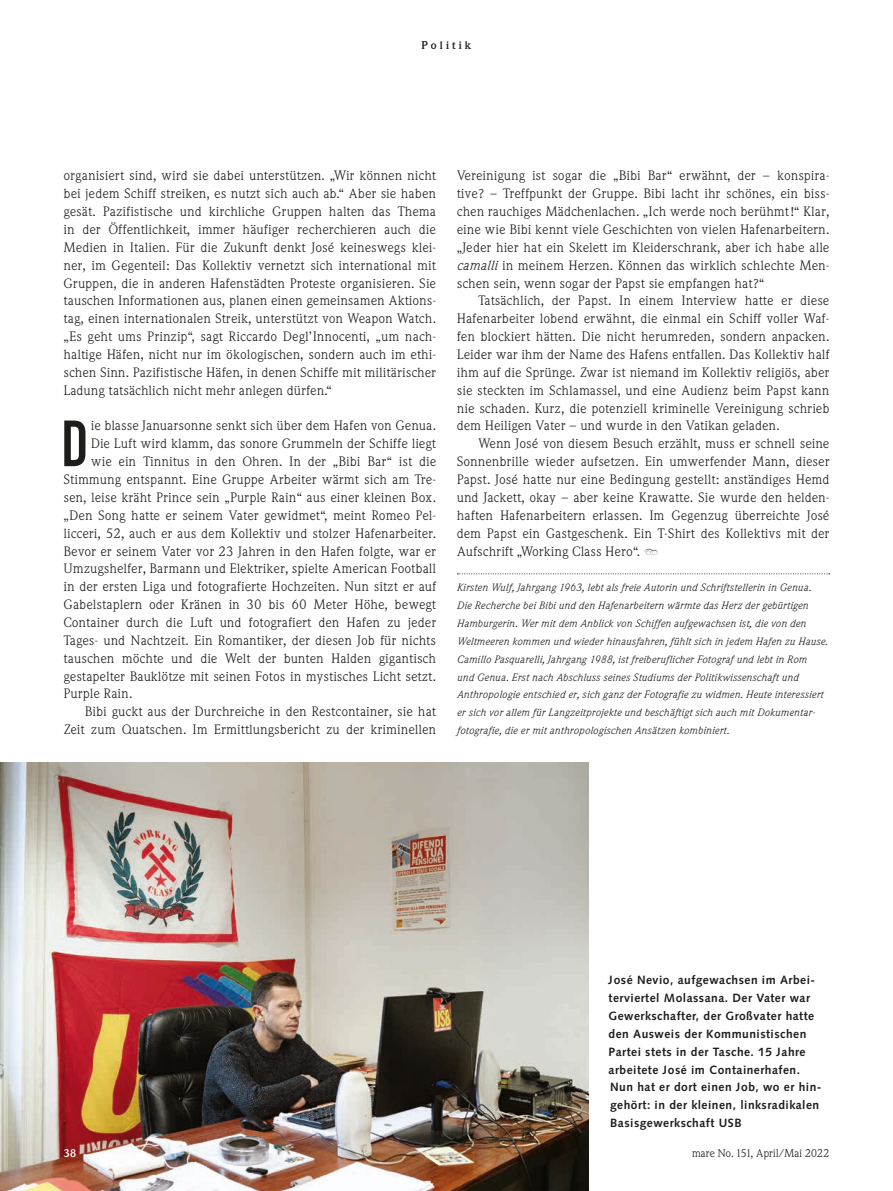
<style>
.page{position:relative;width:893px;height:1191px;background:#fff}
.page>*{position:absolute;margin:0;border:0;box-sizing:border-box;transform-origin:0 0}
.t1{font:700 64.05px "DIN Condensed";color:#1d1d1b}
.t2{font:13.5px/17.9px "Weidemann BQ";letter-spacing:.04em;color:#1d1d1b;text-align:justify}
.t3{font:700 12px/17.9px "Syntax";letter-spacing:.04em;color:#1d1d1b}
.t4{font:11.25px "Weidemann BQ";letter-spacing:.02em;color:#1d1d1b}
.t5{font:700 11.25px "Weidemann BQ";letter-spacing:.275em;color:#1d1d1b}
.t6{font:700 11.25px "Weidemann BQ";color:#fff}
.t7{font:italic 10.5px/17.9px "Weidemann BQ";letter-spacing:.04em;color:#1d1d1b}
.s1{font-style:italic}
</style>
<div class="page">
<img style="left:0;top:762px;width:588px;height:429px">
<svg style="left:457px;top:573px;width:373px;height:1px"></svg>
<p class="t5" style="left:421px;top:39px;width:51px">Politik</p>
<p class="t2" style="left:64px;top:167px;width:374px">organisiert sind, wird sie dabei unterstützen. „Wir können nicht bei jedem Schiff streiken, es nutzt sich auch ab.“ Aber sie haben gesät. Pazifistische und kirchliche Gruppen halten das Thema in der Öffentlichkeit, immer häufiger recherchieren auch die Medien in Italien. Für die Zukunft denkt José keineswegs klei&shy;ner, im Gegenteil: Das Kollektiv vernetzt sich international mit Gruppen, die in anderen Hafenstädten Proteste organisieren. Sie tauschen Informationen aus, planen einen gemeinsamen Aktions&shy;tag, einen internationalen Streik, unterstützt von Weapon Watch. „Es geht ums Prinzip“, sagt Riccardo Degl’Innocenti, „um nach&shy;haltige Häfen, nicht nur im ökologischen, sondern auch im ethi&shy;schen Sinn. Pazifistische Häfen, in denen Schiffe mit militärischer Ladung tatsächlich nicht mehr anlegen dürfen.“</p>
<h1 class="t1" style="left:61px;top:400px;width:29px">D</h1>
<p class="t2" style="left:91px;top:417px;width:346px">ie blasse Januarsonne senkt sich über dem Hafen von Genua.</p>
<p class="t2" style="left:91px;top:435px;width:346px">Die Luft wird klamm, das sonore Grummeln der Schiffe liegt</p>
<p class="t2" style="left:91px;top:453px;width:346px">wie ein Tinnitus in den Ohren. In der „Bibi Bar“ ist die</p>
<p class="t2" style="left:64px;top:471px;width:374px">Stimmung entspannt. Eine Gruppe Arbeiter wärmt sich am Tre-</p>
<p class="t2" style="left:64px;top:489px;width:374px">sen, leise kräht Prince sein „Purple Rain“ aus einer kleinen Box.</p>
<p class="t2" style="left:64px;top:506px;width:373px">„Den Song hatte er seinem Vater gewidmet“, meint Romeo Pel-</p>
<p class="t2" style="left:64px;top:524px;width:374px">licceri, 52, auch er aus dem Kollektiv und stolzer Hafenarbeiter.</p>
<p class="t2" style="left:64px;top:542px;width:374px">Bevor er seinem Vater vor 23 Jahren in den Hafen folgte, war er</p>
<p class="t2" style="left:64px;top:560px;width:374px">Umzugshelfer, Barmann und Elektriker, spielte American Football</p>
<p class="t2" style="left:64px;top:578px;width:374px">in der ersten Liga und fotografierte Hochzeiten. Nun sitzt er auf</p>
<p class="t2" style="left:64px;top:596px;width:374px">Gabelstaplern oder Kränen in 30 bis 60 Meter Höhe, bewegt</p>
<p class="t2" style="left:64px;top:614px;width:374px">Container durch die Luft und fotografiert den Hafen zu jeder</p>
<p class="t2" style="left:64px;top:631px;width:374px">Tages- und Nachtzeit. Ein Romantiker, der diesen Job für nichts</p>
<p class="t2" style="left:64px;top:649px;width:374px">tauschen möchte und die Welt der bunten Halden gigantisch</p>
<p class="t2" style="left:64px;top:667px;width:374px">gestapelter Bauklötze mit seinen Fotos in mystisches Licht setzt.</p>
<p class="t2" style="left:64px;top:685px;width:70px">Purple Rain.</p>
<p class="t2" style="left:85px;top:703px;width:352px">Bibi guckt aus der Durchreiche in den Restcontainer, sie hat</p>
<p class="t2" style="left:64px;top:721px;width:374px">Zeit zum Quatschen. Im Ermittlungsbericht zu der kriminellen</p>
<p class="t2" style="left:457px;top:167px;width:374px">Vereinigung ist sogar die „Bibi Bar“ erwähnt, der – konspira&shy;tive? – Treffpunkt der Gruppe. Bibi lacht ihr schönes, ein biss&shy;chen rauchiges Mädchenlachen. „Ich werde noch berühmt!“ Klar, eine wie Bibi kennt viele Geschichten von vielen Hafenarbeitern. „Jeder hier hat ein Skelett im Kleiderschrank, aber ich habe alle <span class="s1">camalli</span> in meinem Herzen. Können das wirklich schlechte Men&shy;schen sein, wenn sogar der Papst sie empfangen hat?“</p>
<p class="t2" style="left:457px;top:292px;width:374px;text-indent:21px">Tatsächlich, der Papst. In einem Interview hatte er diese Hafenarbeiter lobend erwähnt, die einmal ein Schiff voller Waf&shy;fen blockiert hätten. Die nicht herumreden, sondern anpacken.<br>Leider war ihm der Name des Hafens entfallen. Das Kollektiv half ihm auf die Sprünge. Zwar ist niemand im Kollektiv religiös, aber sie steckten im Schlamassel, und eine Audienz beim Papst kann nie schaden. Kurz, die potenziell kriminelle Vereinigung schrieb dem Heiligen Vater – und wurde in den Vatikan geladen.</p>
<p class="t2" style="left:457px;top:435px;width:374px;text-indent:21px">Wenn José von diesem Besuch erzählt, muss er schnell seine Sonnenbrille wieder aufsetzen. Ein umwerfender Mann, dieser Papst. José hatte nur eine Bedingung gestellt: anständiges Hemd und Jackett, okay – aber keine Krawatte. Sie wurde den helden&shy;haften Hafenarbeitern erlassen. Im Gegenzug überreichte José dem Papst ein Gastgeschenk. Ein T-Shirt des Kollektivs mit der Aufschrift „Working Class Hero“.</p>
<p class="t7" style="left:457px;top:579px;width:372px">Kirsten Wulf, Jahrgang 1963, lebt als freie Autorin und Schriftstellerin in Genua.<br>Die Recherche bei Bibi und den Hafenarbeitern wärmte das Herz der gebürtigen Hamburgerin. Wer mit dem Anblick von Schiffen aufgewachsen ist, die von den Weltmeeren kommen und wieder hinausfahren, fühlt sich in jedem Hafen zu Hause.<br>Camillo Pasquarelli, Jahrgang 1988, ist freiberuflicher Fotograf und lebt in Rom<br>und Genua. Erst nach Abschluss seines Studiums der Politikwissenschaft und Anthropologie entschied er, sich ganz der Fotografie zu widmen. Heute interessiert er sich vor allem für Langzeitprojekte und beschäftigt sich auch mit Dokumentar&shy;fotografie, die er mit anthropologischen Ansätzen kombiniert.</p>
<p class="t6" style="left:64px;top:1146px;width:14px">38</p>
<p class="t3" style="left:609px;top:971px;width:214px">José Nevio, aufgewachsen im Arbei&shy;terviertel Molassana. Der Vater war Gewerkschafter, der Großvater hatte den Ausweis der Kommunistischen Partei stets in der Tasche. 15 Jahre arbeitete José im Containerhafen.<br>Nun hat er dort einen Job, wo er hin&shy;gehört: in der kleinen, linksradikalen Basisgewerkschaft USB</p>
<p class="t4" style="left:692px;top:1146px;width:139px">mare No. 151, April/Mai 2022</p>
</div>
